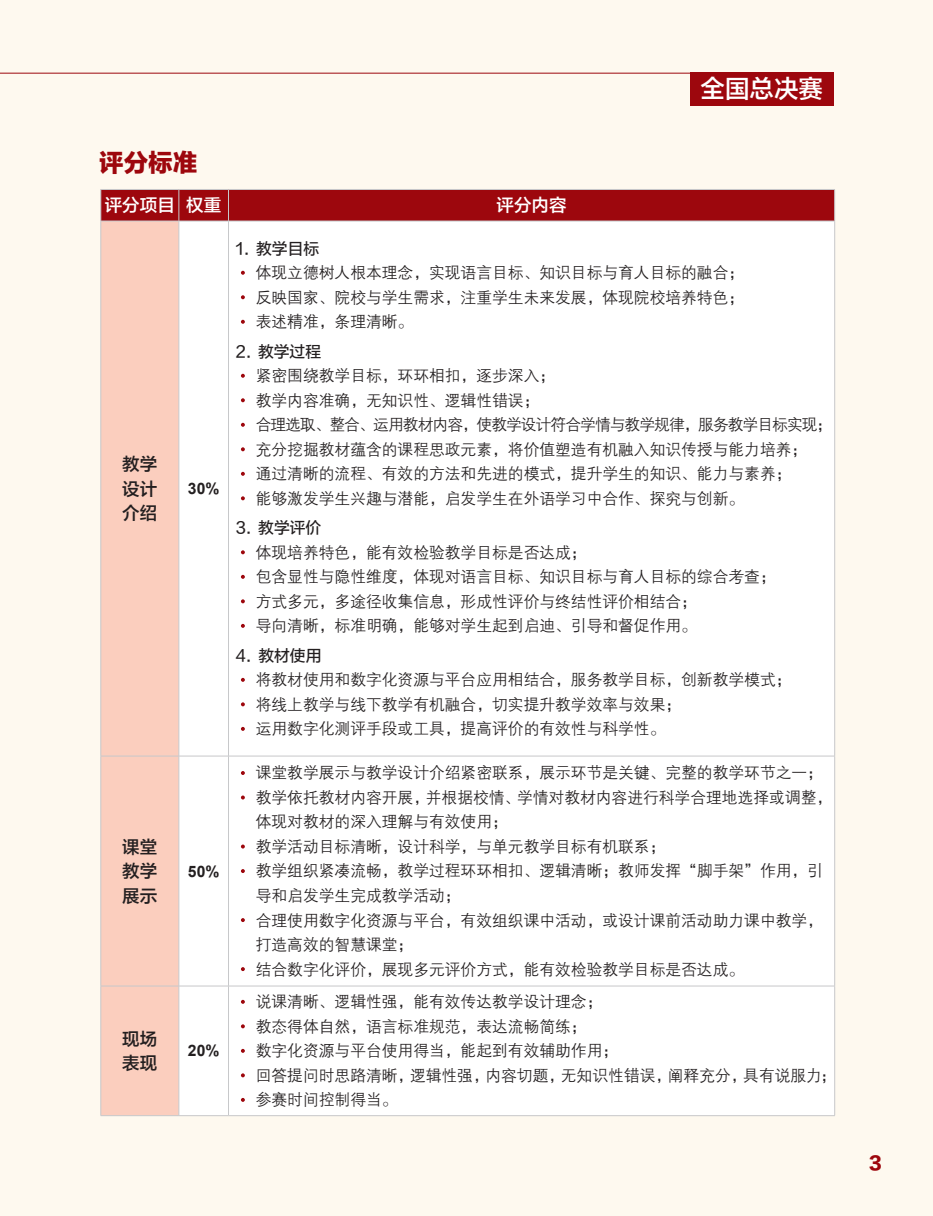
<style>
.page{position:relative;width:933px;height:1216px;background:#fff}
.page>*{position:absolute;margin:0;border:0;box-sizing:border-box;transform-origin:0 0}
.t1{font:24.5px "FZLTZHK GBK1 0";color:#fff}
.t2{font:24.5px "FZLTTHK GBK1 0";color:#9d070d}
.t3{font:17.5px/24.5px "FZLTZHK GBK1 0";color:#231f20;text-align:justify}
.t4{font:17.5px "FZLTZHK GBK1 0";color:#fff}
.t5{font:17.5px "FZLTTHK GBK1 0";color:#9d070d}
.t6{font:15.75px/24.5px "FZZDXK GBK1 0";color:#231f20}
.t7{font:15.75px "FZLTZHUNHK GBK1 0";color:#231f20}
.t8{font:700 15.75px "Arial";color:#231f20}
</style>
<div class="page">
<div style="left:0;top:0;width:933px;height:1215px;background:#fef9ef"></div>
<div style="left:690px;top:73px;width:143px;height:33px;background:#9d070d"></div>
<hr style="left:0;top:73px;width:833px;height:1px;background:#9d070d">
<div style="left:101px;top:190px;width:733px;height:31px;background:#9d070d"></div>
<div style="left:101px;top:222px;width:78px;height:893px;background:#fbcebe"></div>
<div style="left:180px;top:222px;width:654px;height:893px;background:#fff"></div>
<hr style="left:101px;top:189px;width:78px;height:1px;background:#c7c8ca">
<hr style="left:100px;top:190px;width:1px;height:31px;background:#c7c8ca">
<hr style="left:179px;top:189px;width:49px;height:1px;background:#c7c8ca">
<hr style="left:179px;top:190px;width:1px;height:31px;background:#c7c8ca">
<hr style="left:228px;top:189px;width:607px;height:1px;background:#c7c8ca">
<hr style="left:228px;top:190px;width:1px;height:31px;background:#c7c8ca">
<hr style="left:834px;top:190px;width:1px;height:31px;background:#c7c8ca">
<hr style="left:101px;top:221px;width:78px;height:1px;background:#c7c8ca">
<hr style="left:100px;top:221px;width:1px;height:534px;background:#c7c8ca">
<hr style="left:179px;top:221px;width:49px;height:1px;background:#c7c8ca">
<hr style="left:179px;top:221px;width:1px;height:534px;background:#c7c8ca">
<hr style="left:228px;top:221px;width:607px;height:1px;background:#c7c8ca">
<hr style="left:228px;top:221px;width:1px;height:534px;background:#c7c8ca">
<hr style="left:834px;top:221px;width:1px;height:534px;background:#c7c8ca">
<hr style="left:101px;top:755px;width:78px;height:1px;background:#c7c8ca">
<hr style="left:100px;top:756px;width:1px;height:229px;background:#c7c8ca">
<hr style="left:179px;top:755px;width:49px;height:1px;background:#c7c8ca">
<hr style="left:179px;top:756px;width:1px;height:229px;background:#c7c8ca">
<hr style="left:228px;top:755px;width:607px;height:1px;background:#c7c8ca">
<hr style="left:228px;top:756px;width:1px;height:229px;background:#c7c8ca">
<hr style="left:834px;top:756px;width:1px;height:229px;background:#c7c8ca">
<hr style="left:101px;top:985px;width:78px;height:1px;background:#c7c8ca">
<hr style="left:100px;top:986px;width:1px;height:129px;background:#c7c8ca">
<hr style="left:179px;top:985px;width:49px;height:1px;background:#c7c8ca">
<hr style="left:179px;top:986px;width:1px;height:129px;background:#c7c8ca">
<hr style="left:228px;top:985px;width:607px;height:1px;background:#c7c8ca">
<hr style="left:228px;top:986px;width:1px;height:129px;background:#c7c8ca">
<hr style="left:834px;top:986px;width:1px;height:129px;background:#c7c8ca">
<hr style="left:101px;top:1115px;width:78px;height:1px;background:#c7c8ca">
<hr style="left:179px;top:1115px;width:49px;height:1px;background:#c7c8ca">
<hr style="left:228px;top:1115px;width:607px;height:1px;background:#c7c8ca">
<svg style="left:241px;top:271px;width:4px;height:4px"></svg>
<svg style="left:241px;top:295px;width:4px;height:4px"></svg>
<svg style="left:241px;top:320px;width:4px;height:4px"></svg>
<svg style="left:241px;top:374px;width:4px;height:4px"></svg>
<svg style="left:241px;top:398px;width:4px;height:4px"></svg>
<svg style="left:241px;top:423px;width:4px;height:4px"></svg>
<svg style="left:241px;top:447px;width:4px;height:4px"></svg>
<svg style="left:241px;top:472px;width:4px;height:4px"></svg>
<svg style="left:241px;top:496px;width:4px;height:4px"></svg>
<svg style="left:241px;top:550px;width:4px;height:4px"></svg>
<svg style="left:241px;top:575px;width:4px;height:4px"></svg>
<svg style="left:241px;top:599px;width:4px;height:4px"></svg>
<svg style="left:241px;top:624px;width:4px;height:4px"></svg>
<svg style="left:241px;top:678px;width:4px;height:3px"></svg>
<svg style="left:241px;top:702px;width:4px;height:4px"></svg>
<svg style="left:241px;top:727px;width:4px;height:3px"></svg>
<svg style="left:241px;top:771px;width:4px;height:4px"></svg>
<svg style="left:241px;top:795px;width:4px;height:4px"></svg>
<svg style="left:241px;top:844px;width:4px;height:4px"></svg>
<svg style="left:241px;top:869px;width:4px;height:4px"></svg>
<svg style="left:241px;top:918px;width:4px;height:4px"></svg>
<svg style="left:241px;top:967px;width:4px;height:4px"></svg>
<svg style="left:241px;top:999px;width:4px;height:4px"></svg>
<svg style="left:241px;top:1024px;width:4px;height:4px"></svg>
<svg style="left:241px;top:1048px;width:4px;height:4px"></svg>
<svg style="left:241px;top:1073px;width:4px;height:4px"></svg>
<svg style="left:241px;top:1097px;width:4px;height:4px"></svg>
<h1 class="t2" style="left:99px;top:148px;width:99px">评分标准</h1>
<p class="t4" style="left:105px;top:196px;width:118px">评分项目 权重</p>
<p class="t4" style="left:496px;top:196px;width:71px">评分内容</p>
<h1 class="t1" style="left:700px;top:75px;width:124px">全国总决赛</h1>
<p class="t3" style="left:122px;top:452px;width:36px">教学设计介绍</p>
<p class="t3" style="left:122px;top:835px;width:36px">课堂教学展示</p>
<p class="t3" style="left:122px;top:1027px;width:36px">现场表现</p>
<p class="t8" style="left:188px;top:478px;width:33px">30%</p>
<p class="t8" style="left:188px;top:860px;width:33px">50%</p>
<p class="t8" style="left:188px;top:1040px;width:33px">20%</p>
<p class="t7" style="left:236px;top:240px;width:85px">1. 教学目标</p>
<p class="t6" style="left:256px;top:261px;width:490px;text-align:justify">体现立德树人根本理念，实现语言目标、知识目标与育人目标的融合；反映国家、院校与学生需求，注重学生未来发展，体现院校培养特色；表述精准，条理清晰。</p>
<p class="t7" style="left:236px;top:343px;width:87px">2. 教学过程</p>
<p class="t6" style="left:256px;top:364px;width:578px">紧密围绕教学目标，环环相扣，逐步深入；<br>教学内容准确，无知识性、逻辑性错误；<br>合理选取、整合、运用教材内容，使教学设计符合学情与教学规律，服务教学目标实现；充分挖掘教材蕴含的课程思政元素，将价值塑造有机融入知识传授与能力培养；<br>通过清晰的流程、有效的方法和先进的模式，提升学生的知识、能力与素养；<br>能够激发学生兴趣与潜能，启发学生在外语学习中合作、探究与创新。</p>
<p class="t7" style="left:236px;top:519px;width:87px">3. 教学评价</p>
<p class="t6" style="left:256px;top:540px;width:521px">体现培养特色，能有效检验教学目标是否达成；<br>包含显性与隐性维度，体现对语言目标、知识目标与育人目标的综合考查；方式多元，多途径收集信息，形成性评价与终结性评价相结合；<br>导向清晰，标准明确，能够对学生起到启迪、引导和督促作用。</p>
<p class="t7" style="left:236px;top:646px;width:87px">4. 教材使用</p>
<p class="t6" style="left:256px;top:668px;width:537px">将教材使用和数字化资源与平台应用相结合，服务教学目标，创新教学模式；将线上教学与线下教学有机融合，切实提升教学效率与效果；<br>运用数字化测评手段或工具，提高评价的有效性与科学性。</p>
<p class="t6" style="left:256px;top:761px;width:578px">课堂教学展示与教学设计介绍紧密联系，展示环节是关键、完整的教学环节之一；教学依托教材内容开展，并根据校情、学情对教材内容进行科学合理地选择或调整，体现对教材的深入理解与有效使用；<br>教学活动目标清晰，设计科学，与单元教学目标有机联系；<br>教学组织紧凑流畅，教学过程环环相扣、逻辑清晰；教师发挥“脚手架”作用，引导和启发学生完成教学活动；<br>合理使用数字化资源与平台，有效组织课中活动，或设计课前活动助力课中教学，打造高效的智慧课堂；<br>结合数字化评价，展现多元评价方式，能有效检验教学目标是否达成。</p>
<p class="t6" style="left:256px;top:990px;width:582px">说课清晰、逻辑性强，能有效传达教学设计理念；<br>教态得体自然，语言标准规范，表达流畅简练；<br>数字化资源与平台使用得当，能起到有效辅助作用；<br>回答提问时思路清晰，逻辑性强，内容切题，无知识性错误，阐释充分，具有说服力；参赛时间控制得当。</p>
<p class="t5" style="left:868px;top:1152px;width:14px">3</p>
</div>
